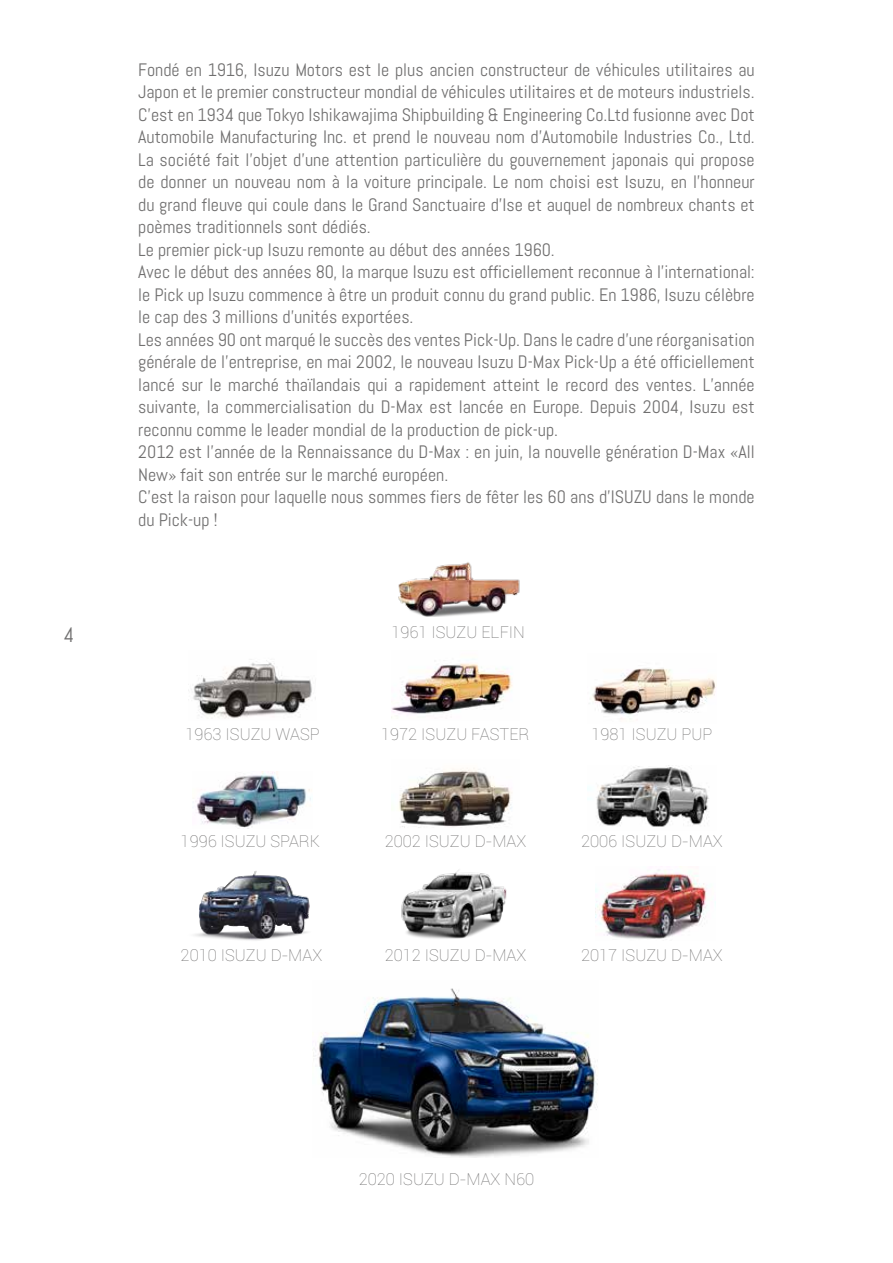
<style>
.page{position:relative;width:893px;height:1263px;background:#fff}
.page>*{position:absolute;margin:0;border:0;box-sizing:border-box;transform-origin:0 0}
.t1{font:21px "Abel";color:#706f6f}
.t2{font:18px/22.5px "Abel";color:#706f6f}
.t3{font:100 16.5px "Roboto";color:#706f6f}
</style>
<div class="page">
<img style="left:313px;top:988px;width:285px;height:169px">
<img style="left:589px;top:668px;width:127px;height:51px">
<img style="left:399px;top:768px;width:113px;height:60px">
<img style="left:196px;top:772px;width:115px;height:56px">
<img style="left:588px;top:766px;width:121px;height:61px">
<img style="left:191px;top:659px;width:125px;height:60px">
<img style="left:391px;top:663px;width:122px;height:55px">
<img style="left:596px;top:866px;width:111px;height:73px">
<img style="left:195px;top:871px;width:115px;height:70px">
<img style="left:401px;top:870px;width:106px;height:69px">
<img style="left:398px;top:562px;width:122px;height:55px">
<p class="t1" style="left:64px;top:621px;width:12px">4</p>
<p class="t2" style="left:138px;top:58px;width:618px">Fondé en 1916, Isuzu Motors est le plus ancien constructeur de véhicules utilitaires au Japon et le premier constructeur mondial de véhicules utilitaires et de moteurs industriels.<br>C’est en 1934 que Tokyo Ishikawajima Shipbuilding &amp; Engineering Co.Ltd fusionne avec Dot Automobile Manufacturing Inc. et prend le nouveau nom d’Automobile Industries Co., Ltd.<br>La société fait l’objet d’une attention particulière du gouvernement japonais qui propose de donner un nouveau nom à la voiture principale. Le nom choisi est Isuzu, en l’honneur du grand fleuve qui coule dans le Grand Sanctuaire d’Ise et auquel de nombreux chants et poèmes traditionnels sont dédiés.<br>Le premier pick-up Isuzu remonte au début des années 1960.<br>Avec le début des années 80, la marque Isuzu est officiellement reconnue à l’international: le Pick up Isuzu commence à être un produit connu du grand public. En 1986, Isuzu célèbre le cap des 3 millions d’unités exportées.<br>Les années 90 ont marqué le succès des ventes Pick-Up. Dans le cadre d’une réorganisation générale de l’entreprise, en mai 2002, le nouveau Isuzu D-Max Pick-Up a été officiellement lancé sur le marché thaïlandais qui a rapidement atteint le record des ventes. L’année suivante, la commercialisation du D-Max est lancée en Europe. Depuis 2004, Isuzu est reconnu comme le leader mondial de la production de pick-up.<br>2012 est l’année de la Rennaissance du D-Max : en juin, la nouvelle génération D-Max «All New» fait son entrée sur le marché européen.<br>C’est la raison pour laquelle nous sommes fiers de fêter les 60 ans d’ISUZU dans le monde du Pick-up !</p>
<p class="t3" style="left:391px;top:621px;width:135px">1961 ISUZU ELFIN</p>
<p class="t3" style="left:185px;top:723px;width:136px">1963 ISUZU WASP</p>
<p class="t3" style="left:381px;top:723px;width:150px">1972 ISUZU FASTER</p>
<p class="t3" style="left:591px;top:723px;width:122px">1981 ISUZU PUP</p>
<p class="t3" style="left:181px;top:830px;width:141px">1996 ISUZU SPARK</p>
<p class="t3" style="left:385px;top:830px;width:143px">2002 ISUZU D-MAX</p>
<p class="t3" style="left:581px;top:830px;width:143px">2006 ISUZU D-MAX</p>
<p class="t3" style="left:181px;top:944px;width:143px">2010 ISUZU D-MAX</p>
<p class="t3" style="left:385px;top:944px;width:143px">2012 ISUZU D-MAX</p>
<p class="t3" style="left:581px;top:944px;width:143px">2017 ISUZU D-MAX</p>
<p class="t3" style="left:359px;top:1168px;width:177px">2020 ISUZU D-MAX N60</p>
</div>
